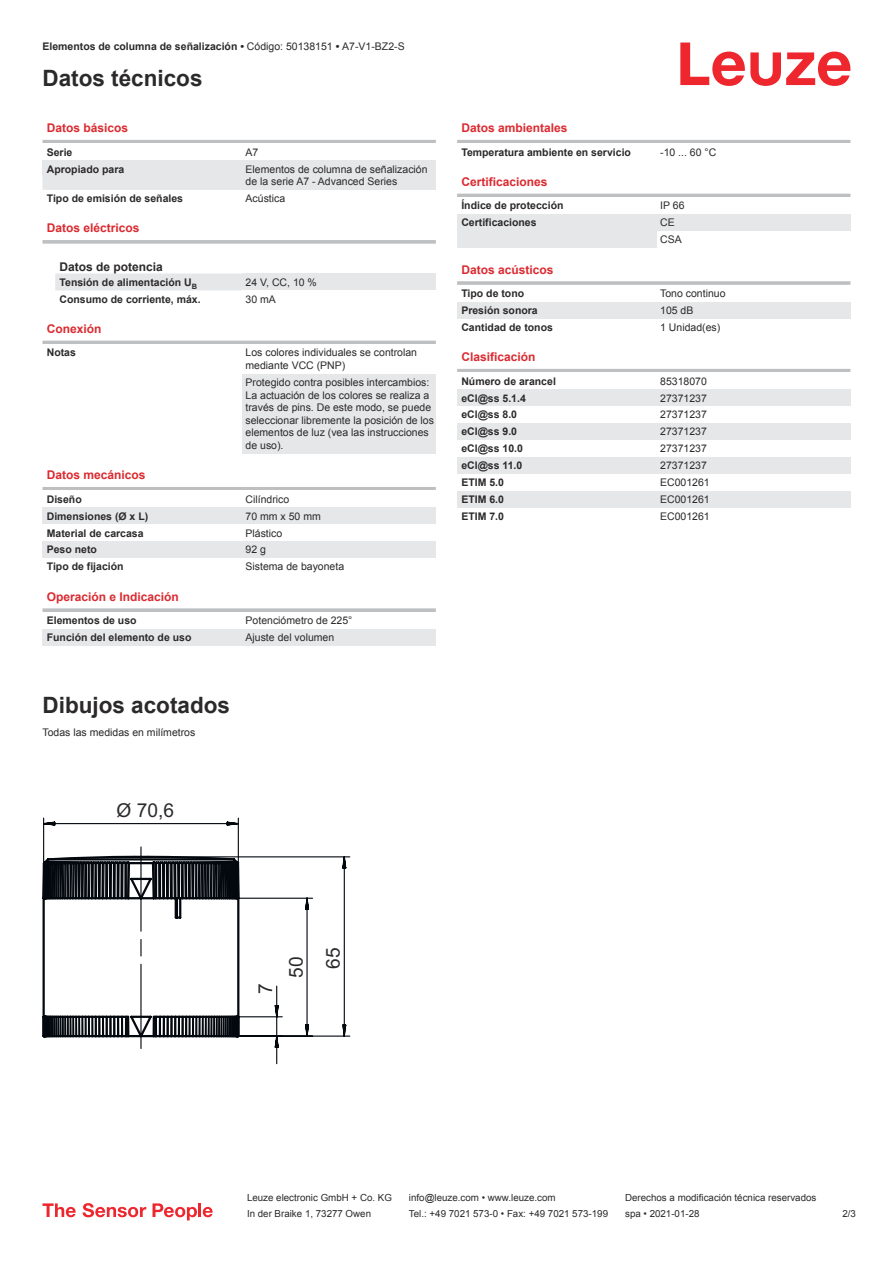
<style>
.page{position:relative;width:893px;height:1263px;background:#fff}
.page>*{position:absolute;margin:0;border:0;box-sizing:border-box;transform-origin:0 0}
.t1{font:700 22.5px "Arial";color:#2b292a}
.t2{font:19.2px/36.9px "Arial";color:#2b292a;text-align:center}
.t3{font:700 12px "Arial";color:#db2a30}
.t4{font:700 12px "Arial";color:#2b292a}
.t5{font:10.5px/12.6px "Arial";color:#2b292a}
.t6{font:700 10.5px "Arial";color:#2b292a}
.t7{font:9.75px "Arial";color:#2b292a}
.s1{font-weight:400}
</style>
<div class="page">
<svg style="left:680px;top:43px;width:170px;height:43px"></svg>
<svg style="left:43px;top:177px;width:199px;height:114px"></svg>
<hr style="left:43px;top:140px;width:393px;height:3px;background:#bdbfc1">
<div style="left:43px;top:160px;width:199px;height:17px;background:#e6e7e9"></div>
<div style="left:242px;top:160px;width:194px;height:30px;background:#e6e7e9"></div>
<div style="left:43px;top:190px;width:199px;height:17px;background:#fff"></div>
<div style="left:43px;top:224px;width:393px;height:18px;background:#fff"></div>
<svg style="left:43px;top:240px;width:393px;height:4px;background:#c3c5c7"></svg>
<div style="left:242px;top:273px;width:194px;height:17px;background:#e6e7e9"></div>
<hr style="left:43px;top:341px;width:393px;height:3px;background:#bdbfc1">
<div style="left:242px;top:374px;width:194px;height:80px;background:#e6e7e9"></div>
<hr style="left:43px;top:487px;width:393px;height:3px;background:#bdbfc1">
<div style="left:43px;top:507px;width:199px;height:17px;background:#e6e7e9"></div>
<div style="left:242px;top:507px;width:194px;height:17px;background:#e6e7e9"></div>
<div style="left:43px;top:541px;width:199px;height:17px;background:#e6e7e9"></div>
<div style="left:242px;top:541px;width:194px;height:17px;background:#e6e7e9"></div>
<svg style="left:43px;top:608px;width:393px;height:4px;background:#c3c5c7"></svg>
<div style="left:43px;top:629px;width:199px;height:17px;background:#e6e7e9"></div>
<div style="left:242px;top:629px;width:194px;height:17px;background:#e6e7e9"></div>
<div style="left:457px;top:231px;width:200px;height:17px;background:#e6e7e9"></div>
<hr style="left:457px;top:140px;width:393px;height:3px;background:#bdbfc1">
<hr style="left:457px;top:194px;width:393px;height:3px;background:#bdbfc1">
<div style="left:457px;top:214px;width:200px;height:17px;background:#e6e7e9"></div>
<div style="left:657px;top:214px;width:193px;height:17px;background:#e6e7e9"></div>
<hr style="left:457px;top:281px;width:393px;height:4px;background:#c6c8c9">
<div style="left:457px;top:302px;width:200px;height:17px;background:#e6e7e9"></div>
<div style="left:657px;top:302px;width:193px;height:17px;background:#e6e7e9"></div>
<hr style="left:457px;top:369px;width:393px;height:3px;background:#bdbfc1">
<div style="left:457px;top:389px;width:200px;height:17px;background:#e6e7e9"></div>
<div style="left:657px;top:389px;width:193px;height:17px;background:#e6e7e9"></div>
<div style="left:457px;top:423px;width:200px;height:17px;background:#e6e7e9"></div>
<div style="left:657px;top:423px;width:193px;height:17px;background:#e6e7e9"></div>
<div style="left:457px;top:457px;width:200px;height:17px;background:#e6e7e9"></div>
<div style="left:657px;top:457px;width:193px;height:17px;background:#e6e7e9"></div>
<div style="left:457px;top:491px;width:200px;height:17px;background:#e6e7e9"></div>
<div style="left:657px;top:491px;width:193px;height:17px;background:#e6e7e9"></div>
<svg style="left:43px;top:1203px;width:33px;height:14px"></svg>
<svg style="left:83px;top:1203px;width:63px;height:14px"></svg>
<svg style="left:153px;top:1203px;width:44px;height:17px"></svg>
<hr style="left:198px;top:1203px;width:3px;height:14px;background:#ed272d">
<svg style="left:203px;top:1207px;width:10px;height:10px"></svg>
<svg style="left:43px;top:817px;width:307px;height:247px"></svg>
<p class="t6" style="left:43px;top:42px;width:364px">Elementos de columna de señalización • <span class="s1">Código: 50138151</span> • <span class="s1">A7-V1-BZ2-S</span></p>
<h1 class="t1" style="left:43px;top:69px;width:162px">Datos técnicos</h1>
<p class="t3" style="left:47px;top:123px;width:83px">Datos básicos</p>
<p class="t6" style="left:47px;top:148px;width:27px">Serie</p>
<p class="t5" style="left:246px;top:147px;width:14px">A7</p>
<p class="t6" style="left:47px;top:165px;width:79px">Apropiado para</p>
<p class="t5" style="left:246px;top:164px;width:184px">Elementos de columna de señalización de la serie A7 - Advanced Series</p>
<p class="t6" style="left:47px;top:194px;width:138px">Tipo de emisión de señales</p>
<p class="t5" style="left:246px;top:193px;width:41px">Acústica</p>
<p class="t3" style="left:47px;top:223px;width:94px">Datos eléctricos</p>
<p class="t4" style="left:60px;top:262px;width:105px">Datos de potencia</p>
<p class="t6" style="left:60px;top:278px;width:139px">Tensión de alimentación U<sub>B</sub></p>
<p class="t5" style="left:246px;top:277px;width:73px">24 V, CC, 10 %</p>
<p class="t6" style="left:60px;top:295px;width:143px">Consumo de corriente, máx.</p>
<p class="t5" style="left:246px;top:294px;width:32px">30 mA</p>
<p class="t3" style="left:47px;top:324px;width:56px">Conexión</p>
<p class="t6" style="left:47px;top:349px;width:31px">Notas</p>
<p class="t5" style="left:246px;top:347px;width:173px">Los colores individuales se controlan mediante VCC (PNP)</p>
<p class="t5" style="left:246px;top:377px;width:190px">Protegido contra posibles intercambios:<br>La actuación de los colores se realiza a través de pins. De este modo, se puede seleccionar libremente la posición de los elementos de luz (vea las instrucciones de uso).</p>
<p class="t3" style="left:47px;top:470px;width:100px">Datos mecánicos</p>
<p class="t6" style="left:47px;top:495px;width:37px">Diseño</p>
<p class="t5" style="left:246px;top:494px;width:45px">Cilíndrico</p>
<p class="t6" style="left:47px;top:512px;width:103px">Dimensiones (Ø x L)</p>
<p class="t5" style="left:246px;top:511px;width:77px">70 mm x 50 mm</p>
<p class="t6" style="left:47px;top:529px;width:98px">Material de carcasa</p>
<p class="t5" style="left:246px;top:527px;width:38px">Plástico</p>
<p class="t6" style="left:47px;top:546px;width:52px">Peso neto</p>
<p class="t5" style="left:246px;top:544px;width:22px">92 g</p>
<p class="t6" style="left:47px;top:562px;width:78px">Tipo de fijación</p>
<p class="t5" style="left:246px;top:561px;width:100px">Sistema de bayoneta</p>
<p class="t3" style="left:47px;top:592px;width:134px">Operación e Indicación</p>
<p class="t6" style="left:47px;top:616px;width:91px">Elementos de uso</p>
<p class="t5" style="left:246px;top:615px;width:108px">Potenciómetro de 225°</p>
<p class="t6" style="left:47px;top:633px;width:146px">Función del elemento de uso</p>
<p class="t5" style="left:246px;top:632px;width:90px">Ajuste del volumen</p>
<h1 class="t1" style="left:43px;top:696px;width:189px">Dibujos acotados</h1>
<p class="t5" style="left:43px;top:727px;width:154px">Todas las medidas en milímetros</p>
<h2 class="t2" style="left:117px;top:793px;width:59px">Ø 70,6</h2>
<p class="t3" style="left:461px;top:123px;width:108px">Datos ambientales</p>
<p class="t6" style="left:461px;top:148px;width:171px">Temperatura ambiente en servicio</p>
<p class="t5" style="left:660px;top:147px;width:58px">-10 ... 60 °C</p>
<p class="t3" style="left:461px;top:177px;width:88px">Certificaciones</p>
<p class="t6" style="left:461px;top:202px;width:104px">Índice de protección</p>
<p class="t5" style="left:660px;top:200px;width:26px">IP 66</p>
<p class="t6" style="left:461px;top:218px;width:77px">Certificaciones</p>
<p class="t5" style="left:660px;top:215px;width:23px;line-height:17px">CE<br>CSA</p>
<p class="t3" style="left:461px;top:265px;width:94px">Datos acústicos</p>
<p class="t6" style="left:461px;top:289px;width:64px">Tipo de tono</p>
<p class="t5" style="left:660px;top:288px;width:67px">Tono continuo</p>
<p class="t6" style="left:461px;top:306px;width:78px">Presión sonora</p>
<p class="t5" style="left:660px;top:305px;width:35px">105 dB</p>
<p class="t6" style="left:461px;top:323px;width:93px">Cantidad de tonos</p>
<p class="t5" style="left:660px;top:322px;width:62px">1 Unidad(es)</p>
<p class="t3" style="left:461px;top:352px;width:76px">Clasificación</p>
<p class="t6" style="left:461px;top:377px;width:96px">Número de arancel</p>
<p class="t5" style="left:660px;top:376px;width:48px">85318070</p>
<p class="t6" style="left:461px;top:394px;width:66px">eCl@ss 5.1.4</p>
<p class="t5" style="left:660px;top:392px;width:48px">27371237</p>
<p class="t6" style="left:461px;top:411px;width:57px">eCl@ss 8.0</p>
<p class="t5" style="left:660px;top:409px;width:48px">27371237</p>
<p class="t6" style="left:461px;top:427px;width:57px">eCl@ss 9.0</p>
<p class="t5" style="left:660px;top:426px;width:48px">27371237</p>
<p class="t6" style="left:461px;top:444px;width:63px">eCl@ss 10.0</p>
<p class="t5" style="left:660px;top:443px;width:48px">27371237</p>
<p class="t6" style="left:461px;top:461px;width:63px">eCl@ss 11.0</p>
<p class="t5" style="left:660px;top:460px;width:48px">27371237</p>
<p class="t6" style="left:461px;top:478px;width:44px">ETIM 5.0</p>
<p class="t5" style="left:660px;top:477px;width:51px">EC001261</p>
<p class="t6" style="left:461px;top:495px;width:44px">ETIM 6.0</p>
<p class="t5" style="left:660px;top:494px;width:51px">EC001261</p>
<p class="t6" style="left:461px;top:512px;width:44px">ETIM 7.0</p>
<p class="t5" style="left:660px;top:511px;width:51px">EC001261</p>
<h2 class="t2" style="left:248px;top:994px;width:12px;rotate:-90deg">7</h2>
<h2 class="t2" style="left:279px;top:978px;width:32px;rotate:-90deg">50<br>65</h2>
<p class="t7" style="left:247px;top:1194px;width:146px">Leuze electronic GmbH + Co. KG</p>
<p class="t7" style="left:409px;top:1194px;width:148px">info@leuze.com • www.leuze.com</p>
<p class="t7" style="left:625px;top:1194px;width:193px">Derechos a modificación técnica reservados</p>
<p class="t7" style="left:247px;top:1210px;width:126px">In der Braike 1, 73277 Owen</p>
<p class="t7" style="left:409px;top:1210px;width:201px">Tel.: +49 7021 573-0 • Fax: +49 7021 573-199</p>
<p class="t7" style="left:625px;top:1210px;width:76px">spa • 2021-01-28</p>
<p class="t7" style="left:842px;top:1210px;width:15px">2 /3</p>
</div>
